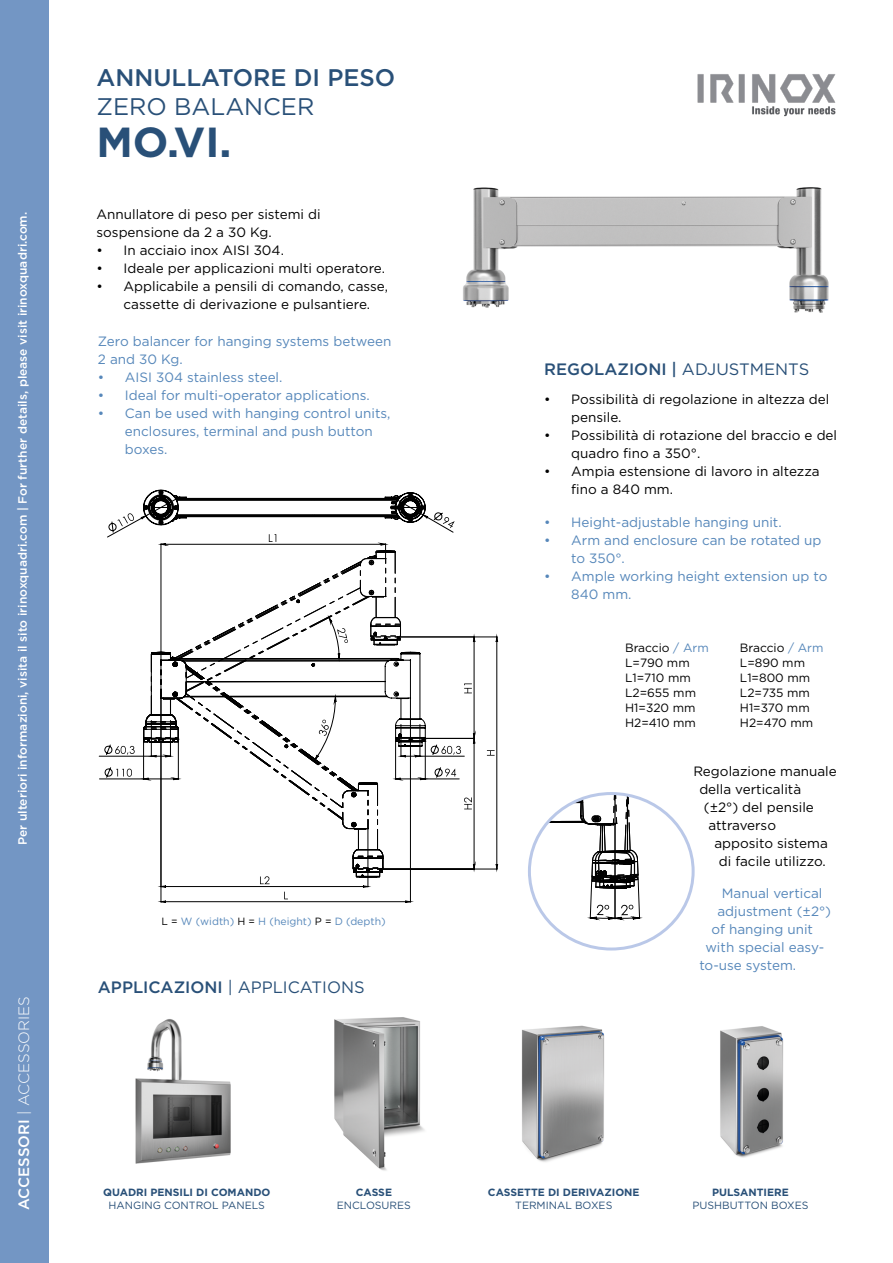
<style>
.page{position:relative;width:893px;height:1263px;background:#fff}
.page>*{position:absolute;margin:0;border:0;box-sizing:border-box;transform-origin:0 0}
.t1{font:700 42px "Gotham";color:#295078}
.t2{font:500 24px "Gotham";color:#295078}
.t3{font:24px "Gotham";color:#295078}
.t4{font:16.5px "Gotham";color:#295078}
.t5{font:500 16.5px "Gotham";color:#295078}
.t6{font:300 15px "Gotham";color:#fff}
.t7{font:13.5px/18px "Gotham";color:#000}
.t8{font:13.5px/18px "Gotham";color:#5687ba}
.t9{font:500 12px "Gotham";color:#fff}
.t10{font:12px/15px "Gotham";color:#000}
.t11{font:700 10.5px "Gotham";color:#295078}
.t12{font:10.5px "Gotham";color:#295078}
.t13{font:10.5px "Gotham";color:#5687ba}
.s1{color:#000}
.s2{font-weight:500}
.s3{font-weight:400}
.s4{color:#5687ba}
</style>
<div class="page">
<div style="left:0;top:0;width:49px;height:1263px;background:#7396c4"></div>
<img style="left:463px;top:187px;width:366px;height:126px">
<img style="left:697px;top:74px;width:139px;height:43px">
<img style="left:135px;top:1019px;width:96px;height:145px">
<img style="left:521px;top:1025px;width:83px;height:137px">
<img style="left:720px;top:1026px;width:64px;height:132px">
<img style="left:334px;top:1017px;width:91px;height:154px">
<hr style="left:410px;top:698px;width:1px;height:204px;background:#000">
<hr style="left:161px;top:699px;width:1px;height:203px;background:#000">
<hr style="left:99px;top:756px;width:52px;height:1px;background:#000">
<hr style="left:99px;top:778px;width:45px;height:1px;background:#000">
<svg style="left:158px;top:892px;width:256px;height:11px"></svg>
<svg style="left:104px;top:489px;width:394px;height:395px"></svg>
<svg style="left:529px;top:793px;width:116px;height:128px"></svg>
<div style="left:528px;top:792px;width:167px;height:158px;border:3px solid #bac8e8;border-radius:50%"></div>
<h2 class="t2" style="left:97px;top:62px;width:300px">ANNULLATORE DI PESO</h2>
<h2 class="t3" style="left:97px;top:91px;width:219px">ZERO BALANCER</h2>
<h1 class="t1" style="left:97px;top:114px;width:137px">MO.VI.</h1>
<p class="t9" style="left:15px;top:845px;width:634px;rotate:-90deg">Per ulteriori informazioni, visita il sito irinoxquadri.com | For further details, please visit irinoxquadri.com.</p>
<p class="t7" style="left:97px;top:205px;width:226px">Annullatore di peso per sistemi di sospensione da 2 a 30 Kg.</p>
<p class="t7" style="left:97px;top:241px;width:189px">• In acciaio inox AISI 304.</p>
<p class="t7" style="left:97px;top:259px;width:290px">• Ideale per applicazioni multi operatore.</p>
<p class="t7" style="left:124px;top:277px;width:266px;text-indent:-27px">• Applicabile a pensili di comando, casse, cassette di derivazione e pulsantiere.</p>
<p class="t8" style="left:98px;top:332px;width:295px">Zero balancer for hanging systems between<br>2 and 30 Kg.</p>
<p class="t8" style="left:98px;top:368px;width:186px">• AISI 304 stainless steel.</p>
<p class="t8" style="left:98px;top:386px;width:273px">• Ideal for multi-operator applications.</p>
<p class="t8" style="left:125px;top:404px;width:267px;text-indent:-27px">• Can be used with hanging control units, enclosures, terminal and push button boxes.</p>
<p class="t13" style="left:162px;top:914px;width:226px"><span class="s1">L =</span> W (width) <span class="s1">H =</span> H (height) <span class="s1">P =</span> D (depth)</p>
<p class="t6" style="left:15px;top:1210px;width:215px;rotate:-90deg"><span class="s2">ACCESSORI</span> | ACCESSORIES</p>
<p class="t4" style="left:98px;top:977px;width:268px"><span class="s2">APPLICAZIONI</span> | APPLICATIONS</p>
<p class="t11" style="left:103px;top:1185px;width:169px">QUADRI PENSILI DI COMANDO</p>
<p class="t12" style="left:109px;top:1198px;width:158px">HANGING CONTROL PANELS</p>
<p class="t11" style="left:356px;top:1185px;width:38px">CASSE</p>
<p class="t12" style="left:337px;top:1198px;width:76px">ENCLOSURES</p>
<p class="t5" style="left:544px;top:358px;width:267px">REGOLAZIONI | <span class="s3">ADJUSTMENTS</span></p>
<p class="t7" style="left:571px;top:390px;width:260px;text-indent:-27px">• Possibilità di regolazione in altezza del pensile.</p>
<p class="t7" style="left:571px;top:426px;width:267px;text-indent:-27px">• Possibilità di rotazione del braccio e del quadro fino a 350°.</p>
<p class="t7" style="left:571px;top:462px;width:250px;text-indent:-27px">• Ampia estensione di lavoro in altezza fino a 840 mm.</p>
<p class="t8" style="left:544px;top:513px;width:239px">• Height-adjustable hanging unit.</p>
<p class="t8" style="left:571px;top:531px;width:252px;text-indent:-27px">• Arm and enclosure can be rotated up to 350°.</p>
<p class="t8" style="left:571px;top:567px;width:258px;text-indent:-27px">• Ample working height extension up to<br>840 mm.</p>
<p class="t10" style="left:625px;top:640px;width:85px">Braccio <span class="s4">/ Arm<br></span>L=790 mm<br>L1=710 mm<br>L2=655 mm<br>H1=320 mm<br>H2=410 mm</p>
<p class="t10" style="left:740px;top:640px;width:85px">Braccio <span class="s4">/ Arm<br></span>L=890 mm<br>L1=800 mm<br>L2=735 mm<br>H1=370 mm<br>H2=470 mm</p>
<p class="t7" style="left:693px;top:761px;width:145px">Regolazione manuale</p>
<p class="t7" style="left:699px;top:779px;width:103px">della verticalità</p>
<p class="t7" style="left:704px;top:797px;width:112px">(±2°) del pensile</p>
<p class="t7" style="left:708px;top:815px;width:69px">attraverso</p>
<p class="t7" style="left:714px;top:833px;width:115px">apposito sistema</p>
<p class="t7" style="left:719px;top:851px;width:108px">di facile utilizzo.</p>
<p class="t8" style="left:722px;top:883px;width:102px">Manual vertical</p>
<p class="t8" style="left:717px;top:901px;width:115px">adjustment (±2°)</p>
<p class="t8" style="left:711px;top:919px;width:103px">of hanging unit</p>
<p class="t8" style="left:705px;top:937px;width:120px">with special easy-</p>
<p class="t8" style="left:699px;top:955px;width:98px">to-use system.</p>
<p class="t11" style="left:488px;top:1185px;width:153px">CASSETTE DI DERIVAZIONE</p>
<p class="t12" style="left:515px;top:1198px;width:99px">TERMINAL BOXES</p>
<p class="t11" style="left:712px;top:1185px;width:78px">PULSANTIERE</p>
<p class="t12" style="left:692px;top:1198px;width:118px">PUSHBUTTON BOXES</p>
</div>
